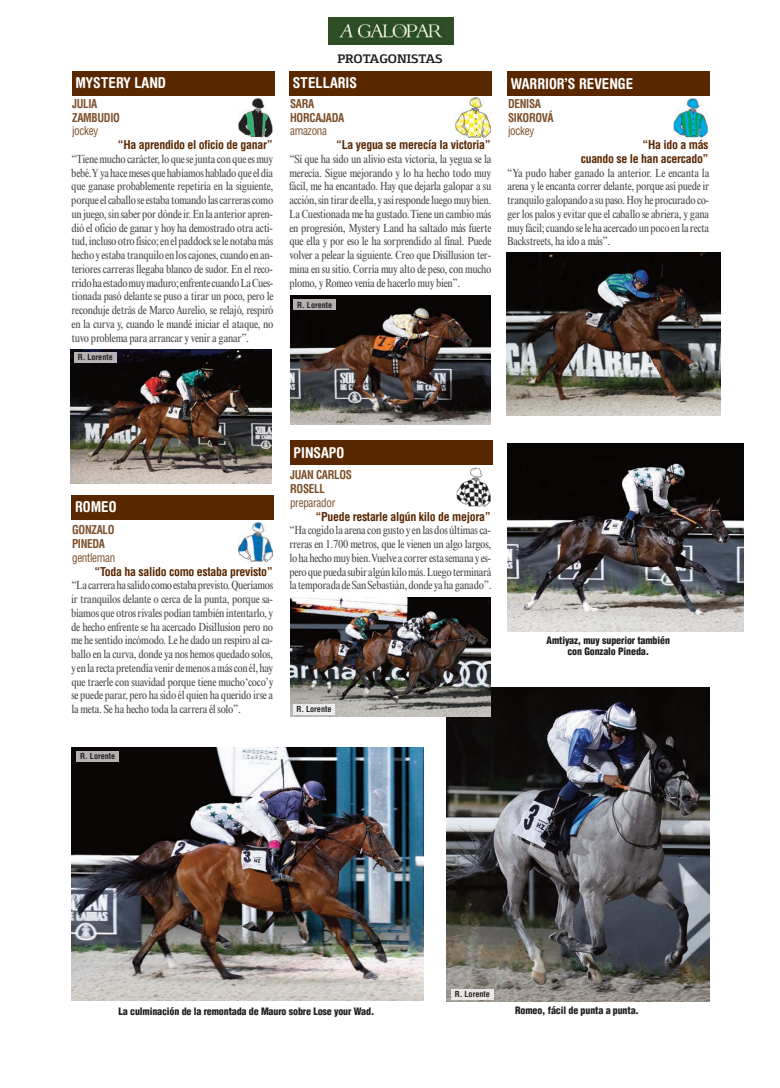
<style>
.page{position:relative;width:780px;height:1088px;background:#fff}
.page>*{position:absolute;margin:0;border:0;box-sizing:border-box;transform-origin:0 0}
.t1{font:700 condensed 15px "Helvetica Rounded LT Std";color:#fff}
.t2{font:700 12.5px "Bankinter Text";color:#231f20}
.t3{font:condensed 11.88px/13.8px "Times New Roman MT Std";letter-spacing:-.025em;color:#4b4c4d;text-align:justify}
.t4{font:700 condensed 11.88px/13.8px "Helvetica LT Std";letter-spacing:-.025em;color:#592700;text-align:right}
.t5{font:700 condensed 11.88px/13.8px "Helvetica LT Std";letter-spacing:-.025em;color:#7c4e29;scale:.93 1}
.t6{font:condensed 11.88px "Helvetica LT Std";letter-spacing:-.025em;color:#7c4e29;scale:.93 1}
.t7{font:900 condensed 10px/11.2px "Helvetica LT Std";letter-spacing:-.015em;color:#231f20;text-align:center}
.t8{font:700 condensed 8.12px "Helvetica LT Std";color:#231f20}
</style>
<div class="page">
<img style="left:329px;top:17px;width:125px;height:27px">
<div style="left:72px;top:71px;width:202px;height:25px;background:#592700"></div>
<img style="left:238px;top:98px;width:34px;height:39px">
<img style="left:446px;top:687px;width:263px;height:315px">
<img style="left:508px;top:443px;width:235px;height:188px">
<img style="left:70px;top:349px;width:202px;height:134px">
<img style="left:74px;top:352px;width:42px;height:10px">
<div style="left:290px;top:440px;width:202px;height:25px;background:#592700"></div>
<img style="left:456px;top:468px;width:34px;height:39px">
<div style="left:507px;top:71px;width:202px;height:25px;background:#592700"></div>
<img style="left:673px;top:98px;width:34px;height:39px">
<img style="left:290px;top:295px;width:200px;height:130px">
<div style="left:72px;top:495px;width:202px;height:25px;background:#592700"></div>
<img style="left:238px;top:522px;width:34px;height:39px">
<div style="left:289px;top:71px;width:202px;height:25px;background:#592700"></div>
<img style="left:455px;top:98px;width:35px;height:39px">
<img style="left:72px;top:747px;width:352px;height:253px">
<img style="left:77px;top:751px;width:42px;height:10px">
<img style="left:451px;top:989px;width:42px;height:10px">
<img style="left:506px;top:253px;width:214px;height:162px">
<img style="left:294px;top:300px;width:41px;height:10px">
<img style="left:291px;top:597px;width:199px;height:119px">
<img style="left:293px;top:704px;width:42px;height:10px">
<p class="t1" style="left:75px;top:77px;width:92px">MYSTERY LAND</p>
<p class="t5" style="left:72px;top:98px;width:53px">JULIA<br>ZAMBUDIO</p>
<p class="t6" style="left:72px;top:127px;width:30px">jockey</p>
<p class="t4" style="left:118px;top:139px;width:156px">“Ha aprendido el oficio de ganar”</p>
<p class="t3" style="left:71px;top:153px;width:204px">“Tiene mucho carácter, lo que se junta con que es muy bebé. Y ya hace meses que habíamos hablado que el día que ganase probablemente repetiría en la siguiente, porque el caballo se estaba tomando las carreras como un juego, sin saber por dónde ir. En la anterior apren&shy;dió el oficio de ganar y hoy ha demostrado otra acti&shy;tud, incluso otro físico; en el paddock se le notaba más hecho y estaba tranquilo en los cajones, cuando en an&shy;teriores carreras llegaba blanco de sudor. En el reco&shy;rrido ha estado muy maduro; enfrente cuando La Cues&shy;tionada pasó delante se puso a tirar un poco, pero le reconduje detrás de Marco Aurelio, se relajó, respiró en la curva y, cuando le mandé iniciar el ataque, no tuvo problema para arrancar y venir a ganar”.</p>
<p class="t8" style="left:78px;top:354px;width:36px">R. Lorente</p>
<p class="t2" style="left:337px;top:51px;width:107px">PROTAGONISTAS</p>
<p class="t1" style="left:293px;top:77px;width:66px">STELLARIS</p>
<p class="t5" style="left:290px;top:98px;width:60px">SARA<br>HORCAJADA</p>
<p class="t6" style="left:290px;top:127px;width:41px">amazona</p>
<p class="t4" style="left:336px;top:139px;width:156px">“La yegua se merecía la victoria”</p>
<p class="t3" style="left:289px;top:153px;width:204px">“Sí que ha sido un alivio esta victoria, la yegua se la merecía. Sigue mejorando y lo ha hecho todo muy fácil, me ha encantado. Hay que dejarla galopar a su acción, sin tirar de ella, y así responde luego muy bien.<br>La Cuestionada me ha gustado. Tiene un cambio más en progresión, Mystery Land ha saltado más fuerte que ella y por eso le ha sorprendido al final. Puede volver a pelear la siguiente. Creo que Disillusion ter&shy;mina en su sitio. Corría muy alto de peso, con mucho plomo, y Romeo venía de hacerlo muy bien”.</p>
<p class="t8" style="left:297px;top:302px;width:36px">R. Lorente</p>
<p class="t1" style="left:510px;top:78px;width:124px">WARRIOR’S REVENGE</p>
<p class="t5" style="left:508px;top:98px;width:50px">DENISA<br>SIKOROVÁ</p>
<p class="t6" style="left:508px;top:127px;width:30px">jockey</p>
<p class="t4" style="left:580px;top:139px;width:129px">“Ha ido a más<br>cuando se le han acercado”</p>
<p class="t3" style="left:507px;top:167px;width:204px">“Ya pudo haber ganado la anterior. Le encanta la arena y le encanta correr delante, porque así puede ir tranquilo galopando a su paso. Hoy he procurado co&shy;ger los palos y evitar que el caballo se abriera, y gana muy fácil; cuando se le ha acercado un poco en la recta Backstreets, ha ido a más”.</p>
<p class="t1" style="left:75px;top:501px;width:43px">ROMEO</p>
<p class="t5" style="left:72px;top:524px;width:47px">GONZALO<br>PINEDA</p>
<p class="t6" style="left:72px;top:553px;width:48px">gentleman</p>
<p class="t4" style="left:94px;top:565px;width:180px">“Toda ha salido como estaba previsto”</p>
<p class="t3" style="left:71px;top:579px;width:204px">“La carrera ha salido como estaba previsto. Queríamos ir tranquilos delante o cerca de la punta, porque sa&shy;bíamos que otros rivales podían también intentarlo, y de hecho enfrente se ha acercado Disillusion pero no me he sentido incómodo. Le he dado un respiro al ca&shy;ballo en la curva, donde ya nos hemos quedado solos, y en la recta pretendía venir de menos a más con él, hay que traerle con suavidad porque tiene mucho ‘coco’y se puede parar, pero ha sido él quien ha querido irse a la meta. Se ha hecho toda la carrera él solo”.</p>
<p class="t8" style="left:80px;top:753px;width:36px">R. Lorente</p>
<p class="t1" style="left:293px;top:447px;width:52px">PINSAPO</p>
<p class="t5" style="left:290px;top:469px;width:68px">JUAN CARLOS<br>ROSELL</p>
<p class="t6" style="left:290px;top:498px;width:50px">preparador</p>
<p class="t4" style="left:315px;top:510px;width:177px">“Puede restarle algún kilo de mejora”</p>
<p class="t3" style="left:289px;top:524px;width:204px">“Ha cogido la arena con gusto y en las dos últimas ca&shy;rreras en 1.700 metros, que le vienen un algo largos, lo ha hecho muy bien. Vuelve a correr esta semana y es&shy;pero que pueda subir algún kilo más. Luego terminará la temporada de San Sebastián, donde ya ha ganado”.</p>
<p class="t8" style="left:296px;top:706px;width:36px">R. Lorente</p>
<p class="t7" style="left:546px;top:635px;width:125px">Amtiyaz, muy superior también con Gonzalo Pineda.</p>
<p class="t7" style="left:119px;top:1006px;width:257px">La culminación de la remontada de Mauro sobre Lose your Wad.</p>
<p class="t8" style="left:455px;top:991px;width:36px">R. Lorente</p>
<p class="t7" style="left:515px;top:1005px;width:125px">Romeo, fácil de punta a punta.</p>
</div>
